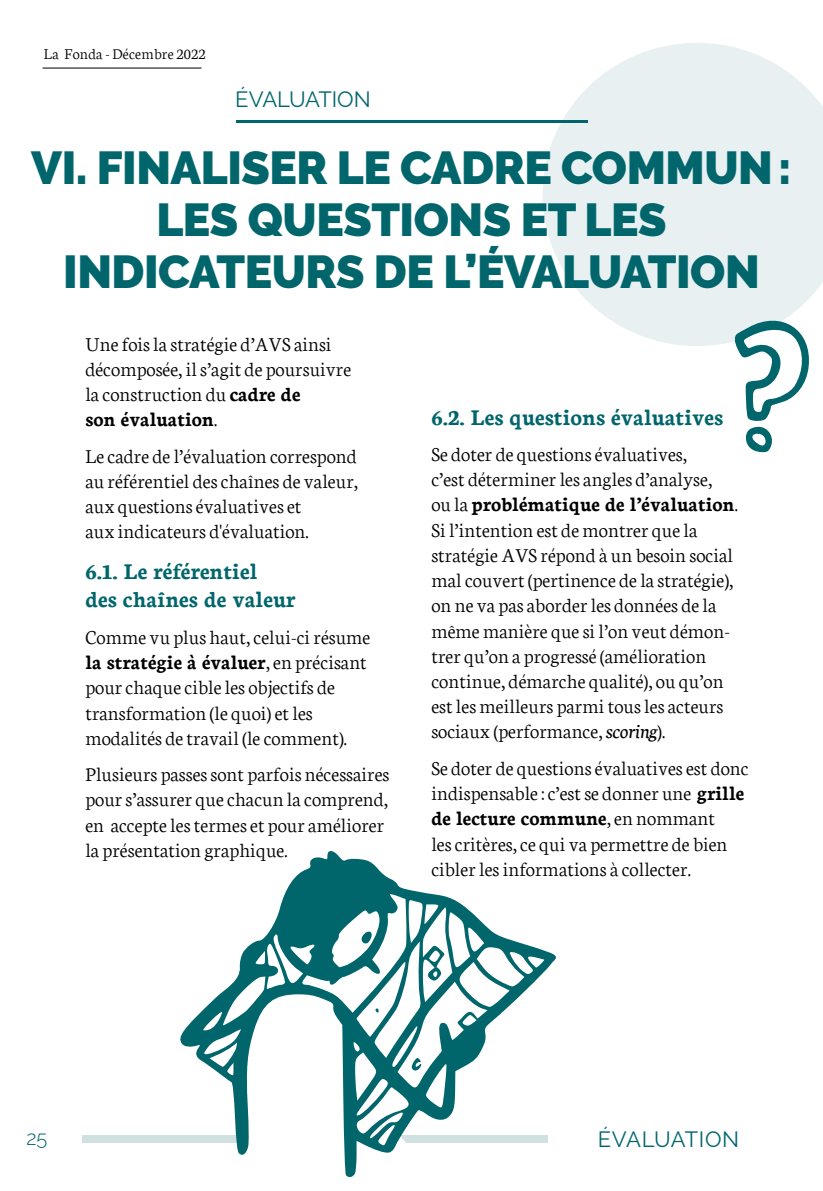
<style>
.page{position:relative;width:823px;height:1191px;background:#fff}
.page>*{position:absolute;margin:0;border:0;box-sizing:border-box;transform-origin:0 0}
.t1{font:900 46px/52px "Raleway";letter-spacing:-.01em;color:#00666c;text-align:center}
.t2{font:700 24px/28.8px "Neuton";color:#00666c}
.t3{font:22px "Raleway";letter-spacing:.03em;color:#00666c}
.t4{font:22px "Raleway";color:#00666c}
.t5{font:300 21px/25.2px "Neuton";color:#000}
.t6{font:300 20px "Raleway";color:#00666c}
.t7{font:300 16px "Neuton";letter-spacing:.01em;color:#000}
.s1{font-weight:700}
.s2{font-weight:400;font-style:italic}
</style>
<div class="page">
<div style="left:82px;top:1135px;width:465px;height:8px;background:#d1e1e2"></div>
<hr style="left:43px;top:68px;width:158px;height:1px;background:#000">
<svg style="left:543px;top:43px;width:279px;height:303px;fill:#e8f0f1"></svg>
<hr style="left:235px;top:120px;width:352px;height:3px;background:#00666c">
<svg style="left:733px;top:309px;width:79px;height:143px"></svg>
<svg style="left:180px;top:851px;width:376px;height:327px"></svg>
<p class="t7" style="left:44px;top:45px;width:163px">La Fonda - Décembre 2022</p>
<p class="t4" style="left:235px;top:86px;width:137px">ÉVALUATION</p>
<h1 class="t1" style="left:31px;top:142px;width:761px">VI. FINALISER LE CADRE COMMUN:<br>LES QUESTIONS ET LES<br>INDICATEURS DE L’ÉVALUATION</h1>
<p class="t5" style="left:85px;top:331px;width:267px">Une fois la stratégie d’AVS ainsi décomposée, il s’agit de poursuivre la construction du <span class="s1">cadre de<br>son évaluation</span>.</p>
<p class="t5" style="left:85px;top:443px;width:274px">Le cadre de l’évaluation correspond au référentiel des chaînes de valeur, aux questions évaluatives et<br>aux indicateurs d'évaluation.</p>
<p class="t2" style="left:85px;top:556px;width:211px">6.1. Le référentiel<br>des chaînes de valeur</p>
<p class="t5" style="left:85px;top:624px;width:286px">Comme vu plus haut, celui-ci résume <span class="s1">la stratégie à évaluer</span>, en précisant pour chaque cible les objectifs de transformation (le quoi) et les modalités de travail (le comment).</p>
<p class="t5" style="left:85px;top:762px;width:305px">Plusieurs passes sont parfois nécessaires pour s’assurer que chacun la comprend, en accepte les termes et pour améliorer la présentation graphique.</p>
<p class="t2" style="left:431px;top:402px;width:293px">6.2. Les questions évaluatives</p>
<p class="t5" style="left:431px;top:442px;width:308px">Se doter de questions évaluatives,<br>c’est déterminer les angles d’analyse,<br>ou la <span class="s1">problématique de l’évaluation</span>.<br>Si l’intention est de montrer que la stratégie AVS répond à un besoin social mal couvert (pertinence de la stratégie), on ne va pas aborder les données de la même manière que si l’on veut démon&shy;trer qu’on a progressé (amélioration continue, démarche qualité), ou qu’on est les meilleurs parmi tous les acteurs sociaux (performance, <span class="s2">scoring</span>).</p>
<p class="t5" style="left:431px;top:755px;width:319px">Se doter de questions évaluatives est donc indispensable : c’est se donner une <span class="s1">grille de lecture commune</span>, en nommant<br>les critères, ce qui va permettre de bien cibler les informations à collecter.</p>
<p class="t6" style="left:26px;top:1126px;width:23px">25</p>
<p class="t3" style="left:597px;top:1126px;width:143px">ÉVALUATION</p>
</div>
